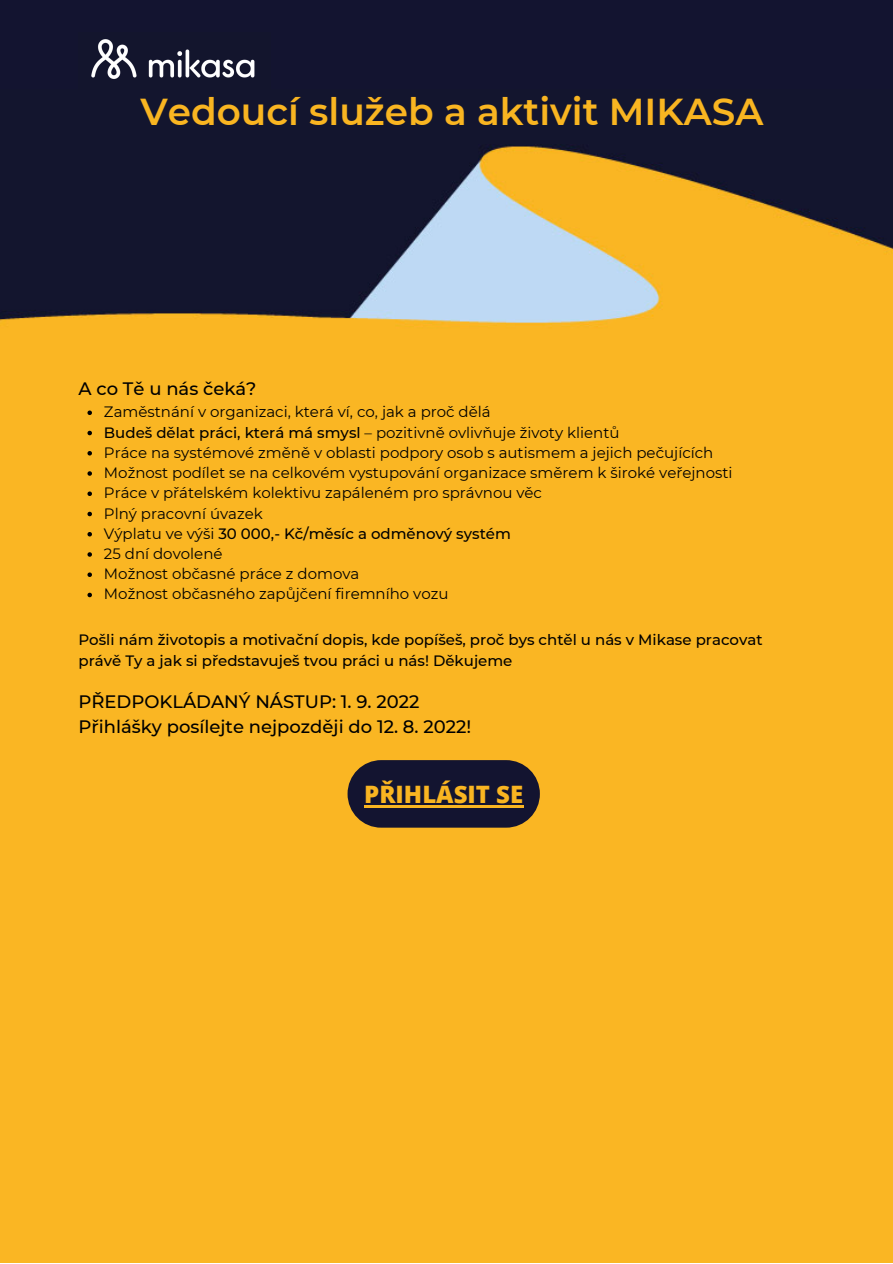
<style>
.page{position:relative;width:893px;height:1264px;background:#fff}
.page>*{position:absolute;margin:0;border:0;box-sizing:border-box;transform-origin:0 0}
.t1{font:600 37.35px "Montserrat";color:#f9b521}
.t2{font:800 24px "Open Sans";color:#f9b521}
.t3{font:500 18px/24.8px "Montserrat";color:#000}
.t4{font:15px/20.2px "Montserrat";color:#000}
.t5{font:500 15px/20.2px "Montserrat";color:#000}
.s1{font-weight:500}
</style>
<div class="page">
<div style="left:0;top:0;width:892px;height:1262px;background:#131430"></div>
<img style="left:0;top:144px;width:892px;height:1118px">
<img style="left:91px;top:39px;width:164px;height:40px">
<svg style="left:87px;top:410px;width:5px;height:5px"></svg>
<svg style="left:87px;top:431px;width:5px;height:4px"></svg>
<svg style="left:87px;top:451px;width:5px;height:4px"></svg>
<svg style="left:87px;top:471px;width:5px;height:5px"></svg>
<svg style="left:87px;top:491px;width:5px;height:5px"></svg>
<svg style="left:87px;top:512px;width:5px;height:4px"></svg>
<svg style="left:87px;top:532px;width:5px;height:4px"></svg>
<svg style="left:87px;top:552px;width:5px;height:4px"></svg>
<svg style="left:87px;top:572px;width:5px;height:5px"></svg>
<svg style="left:87px;top:592px;width:5px;height:5px"></svg>
<div style="left:347px;top:760px;width:193px;height:67px;background:#131430;border-radius:34px"></div>
<hr style="left:364px;top:805px;width:159px;height:3px;background:#f9b521">
<h1 class="t1" style="left:140px;top:89px;width:624px">Vedoucí služeb a aktivit MIKASA</h1>
<p class="t3" style="left:78px;top:376px;width:180px">A co Tě u nás čeká?</p>
<p class="t4" style="left:104px;top:402px;width:630px">Zaměstnání v organizaci, která ví, co, jak a proč dělá<br><span class="s1">Budeš dělat práci, která má smysl</span> – pozitivně ovlivňuje životy klientů<br>Práce na systémové změně v oblasti podpory osob s autismem a jejich pečujících Možnost podílet se na celkovém vystupování organizace směrem k široké veřejnosti Práce v přátelském kolektivu zapáleném pro správnou věc<br>Plný pracovní úvazek<br>Výplatu ve výši <span class="s1">30 000,- Kč/měsíc a odměnový systém<br></span>25 dní dovolené<br>Možnost občasné práce z domova<br>Možnost občasného zapůjčení firemního vozu</p>
<p class="t5" style="left:78px;top:630px;width:685px">Pošli nám životopis a motivační dopis, kde popíšeš, proč bys chtěl u nás v Mikase pracovat právě Ty a jak si představuješ tvou práci u nás! Děkujeme</p>
<p class="t3" style="left:78px;top:689px;width:394px">PŘEDPOKLÁDANÝ NÁSTUP: 1. 9. 2022<br>Přihlášky posílejte nejpozději do 12. 8. 2022!</p>
<h2 class="t2" style="left:364px;top:777px;width:160px">PŘIHLÁSIT SE</h2>
</div>
